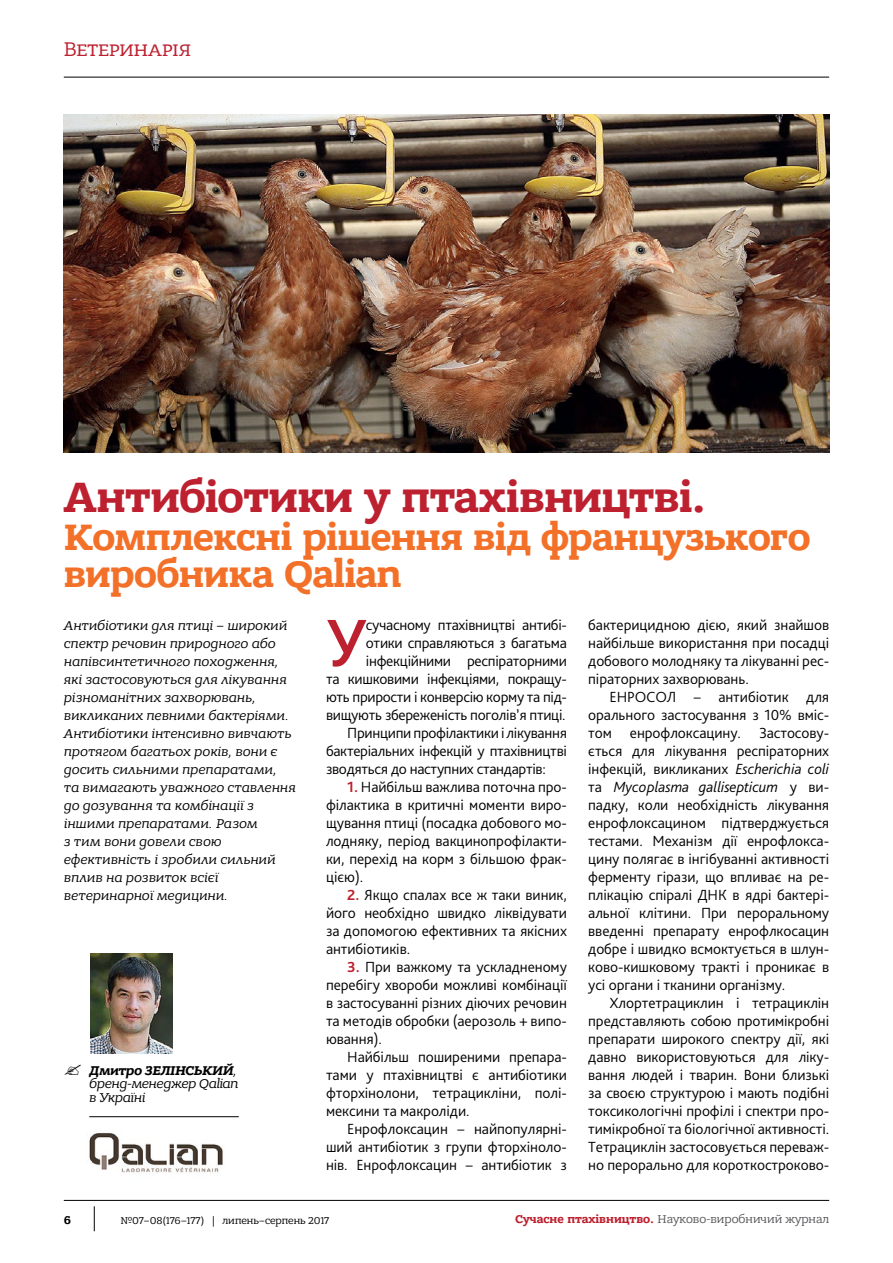
<style>
.page{position:relative;width:893px;height:1263px;background:#fff}
.page>*{position:absolute;margin:0;border:0;box-sizing:border-box;transform-origin:0 0}
.t1{font:500 70.05px "Bliss Pro";color:#bd202f}
.t2{font:700 45px "Bandera Pro";letter-spacing:-.015em;color:#bd202f}
.t3{font:700 39px/37.5px "Bandera Pro";letter-spacing:-.015em;color:#f37029}
.t4{font:21px "Bandera Pro";letter-spacing:.01em;color:#bd202f}
.t5{font:300 15.3px/18px "Bliss Pro";letter-spacing:-.005em;color:#000;text-align:justify}
.t6{font:italic 13.5px/18px "Bandera Pro";letter-spacing:.01em;color:#000}
.t7{font:12px "Bandera Pro";color:#58595b}
.t8{font:700 12px "Bandera Pro";color:#000}
.t9{font:10.5px "Bandera Pro";letter-spacing:-.01em;color:#000;scale:.87 1}
.s1{font-style:italic}
.s2{font-weight:700;color:#bd202f}
.s3{font-weight:700}
</style>
<div class="page">
<hr style="left:64px;top:77px;width:765px;height:1px;background:#000">
<hr style="left:64px;top:1200px;width:765px;height:1px;background:#000">
<svg style="left:94px;top:1206px;width:1px;height:25px"></svg>
<hr style="left:89px;top:1116px;width:150px;height:1px;background:#000">
<img style="left:90px;top:953px;width:82px;height:100px">
<img style="left:89px;top:1132px;width:134px;height:41px">
<img style="left:64px;top:115px;width:765px;height:338px">
<h3 class="t4" style="left:64px;top:37px;width:129px">Ветеринарія</h3>
<h2 class="t2" style="left:64px;top:469px;width:644px">Антибіотики у птахівництві.</h2>
<h3 class="t3" style="left:64px;top:519px;width:748px">Комплексні рішення від французького виробника Qalian</h3>
<p class="t6" style="left:64px;top:617px;width:233px">Антибіотики для птиці – широкий спектр речовин природного або напівсинтетичного походження, які застосовуються для лікування різноманітних захворювань, викликаних певними бактеріями.<br>Антибіотики інтенсивно вивчають протягом багатьох років, вони є досить сильними препаратами,<br>та вимагають уважного ставлення до дозування та комбінації з іншими препаратами. Разом<br>з тим вони довели свою ефективність і зробили сильний вплив на розвиток всієї ветеринарної медицини.</p>
<h1 class="t1" style="left:326px;top:599px;width:43px">У</h1>
<p class="t5" style="left:366px;top:616px;width:203px">сучасному птахівництві антибі-</p>
<p class="t5" style="left:588px;top:616px;width:242px">бактерицидною дією, який знайшов найбільше використання при посадці добового молодняку та лікуванні рес&shy;піраторних захворювань.</p>
<p class="t5" style="left:588px;top:688px;width:242px;text-indent:21px">ЕНРОСОЛ – антибіотик для орального застосування з 10% вміс&shy;том енрофлоксацину. Застосову&shy;ється для лікування респіраторних інфекцій, викликаних <span class="s1">Escherichia coli </span>та <span class="s1">Mycoplasmа gallisepticum</span> у ви&shy;падку, коли необхідність лікування енрофлоксацином підтверджується тестами. Механізм дії енрофлокса&shy;цину полягає в інгібуванні активності ферменту гірази, що впливає на ре&shy;плікацію спіралі ДНК в ядрі бактері&shy;альної клітини. При пероральному введенні препарату енрофлкосацин добре і швидко всмоктується в шлун&shy;ково-кишковому тракті і проникає в усі органи і тканини організму.</p>
<p class="t5" style="left:588px;top:994px;width:242px;text-indent:21px">Хлортетрациклин і тетрациклін представляють собою протимікробні препарати широкого спектру дії, які давно використовуються для ліку&shy;вання людей і тварин. Вони близькі за своєю структурою і мають подібні токсикологічні профілі і спектри про&shy;тимікробної та біологічної активності.<br>Тетрациклін застосовується переваж&shy;но перорально для короткостроково-</p>
<p class="t5" style="left:366px;top:634px;width:203px">отики справляються з багатьма</p>
<p class="t5" style="left:366px;top:652px;width:203px">інфекційними респіраторними</p>
<p class="t5" style="left:326px;top:670px;width:242px">та кишковими інфекціями, покращу-</p>
<p class="t5" style="left:326px;top:688px;width:242px">ють прирости і конверсію корму та під-</p>
<p class="t5" style="left:326px;top:706px;width:241px">вищують збереженість поголів’я птиці.</p>
<p class="t5" style="left:347px;top:724px;width:221px">Принципи профілактики і лікування</p>
<p class="t5" style="left:326px;top:742px;width:242px">бактеріальних інфекцій у птахівництві</p>
<p class="t5" style="left:326px;top:760px;width:221px">зводяться до наступних стандартів:</p>
<p class="t5" style="left:326px;top:778px;width:242px;text-indent:21px"><span class="s2">1.</span> Найбільш важлива поточна про&shy;філактика в критичні моменти виро&shy;щування птиці (посадка добового мо&shy;лодняку, період вакцинопрофілакти&shy;ки, перехід на корм з більшою фрак&shy;цією).</p>
<p class="t5" style="left:326px;top:886px;width:242px;text-indent:21px"><span class="s2">2.</span> Якщо спалах все ж таки виник, його необхідно швидко ліквідувати за допомогою ефективних та якісних антибіотиків.</p>
<p class="t5" style="left:326px;top:958px;width:242px;text-indent:21px"><span class="s2">3.</span> При важкому та ускладненому перебігу хвороби можливі комбінації в застосуванні різних діючих речовин та методів обробки (аерозоль + випо&shy;ювання).</p>
<p class="t5" style="left:326px;top:1048px;width:242px;text-indent:21px">Найбільш поширеними препара&shy;тами у птахівництві є антибіотики фторхінолони, тетрацикліни, полі&shy;мексини та макроліди.</p>
<p class="t5" style="left:326px;top:1120px;width:242px;text-indent:21px">Енрофлоксацин – найпопулярні&shy;ший антибіотик з групи фторхіноло&shy;нів. Енрофлоксацин – антибіотик з</p>
<p class="t6" style="left:89px;top:1063px;width:150px;line-height:13.5px;text-align:justify"><span class="s3">Дмитро ЗЕЛІНСЬКИЙ</span>, бренд-менеджер Qalian в Україні</p>
<p class="t8" style="left:64px;top:1212px;width:9px">6</p>
<p class="t9" style="left:121px;top:1214px;width:241px">№07–08(176–177) | липень–серпень 2017</p>
<p class="t7" style="left:515px;top:1212px;width:315px"><span class="s2">Сучасне птахівництво.</span> Науково-виробничий журнал</p>
</div>
